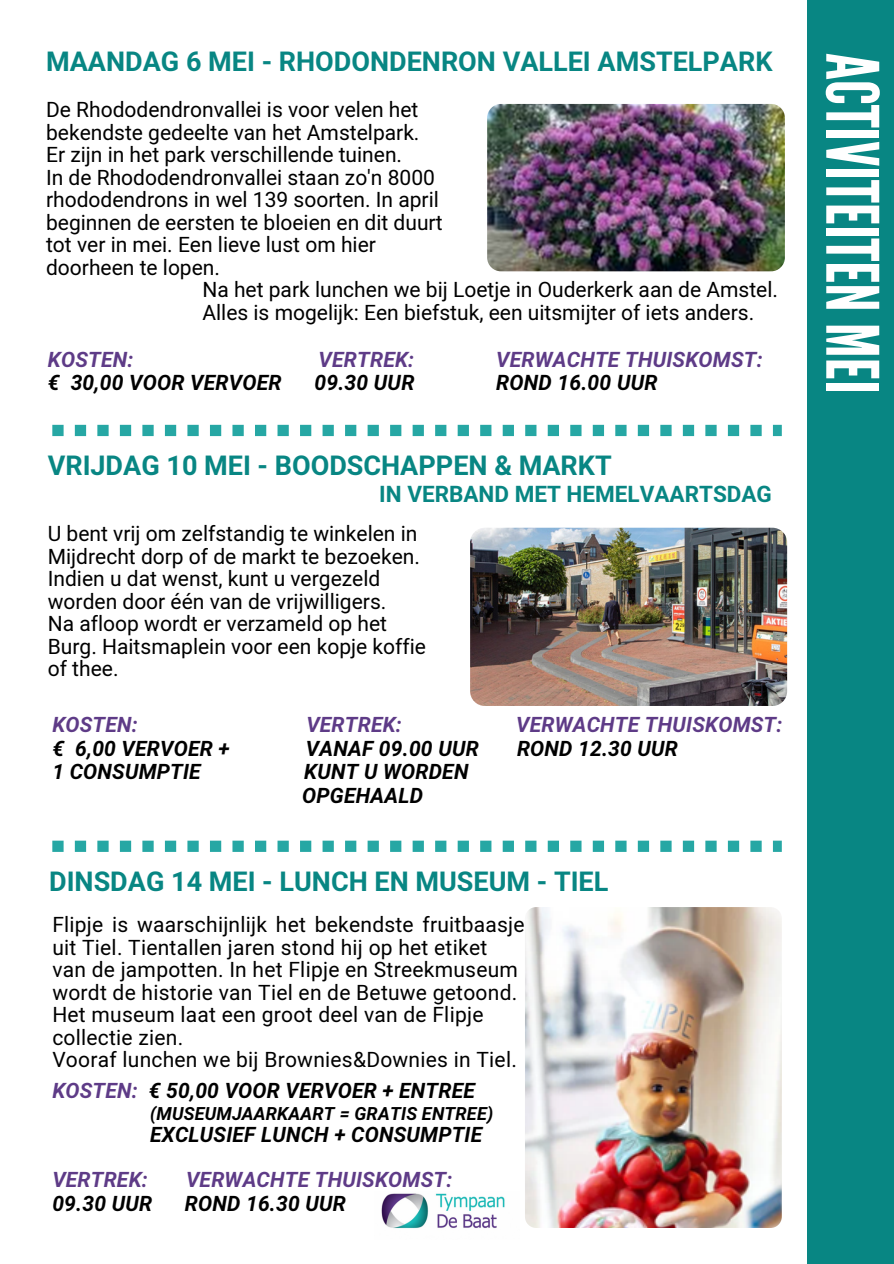
<style>
.page{position:relative;width:894px;height:1264px;background:#fff}
.page>*{position:absolute;margin:0;border:0;box-sizing:border-box;transform-origin:0 0}
.t1{font:72px "League Gothic";color:#fff}
.t2{font:700 27px "Mardoto";color:#088683}
.t3{font:700 22.5px "Mardoto";color:#088683}
.t4{font:21px/22.5px "Mardoto";color:#000}
.t5{font:italic 700 21px/23.7px "Mardoto";letter-spacing:.01em;color:#000}
.t6{font:italic 700 21px "Mardoto";letter-spacing:.01em;color:#5e3b87}
.t7{font:italic 700 18px "Mardoto";letter-spacing:.01em;color:#000}
.s1{color:#5e3b87}
</style>
<div class="page">
<img style="left:381px;top:1193px;width:124px;height:36px">
<div style="left:807px;top:0;width:86px;height:1263px;background:#088683"></div>
<img style="left:470px;top:527px;width:316px;height:179px;border-radius:15px">
<svg style="left:52px;top:425px;width:729px;height:11px"></svg>
<img style="left:487px;top:104px;width:297px;height:167px;border-radius:14px">
<svg style="left:52px;top:840px;width:729px;height:11px"></svg>
<img style="left:525px;top:907px;width:256px;height:320px;border-radius:11px">
<h4 class="t2" style="left:46px;top:46px;width:727px">MAANDAG 6 MEI - RHODONDENRON VALLEI AMSTELPARK</h4>
<p class="t1" style="left:893px;top:53px;width:342px;rotate:90deg">ACTIVITEITENMEI</p>
<h4 class="t4" style="left:46px;top:99px;width:374px">De Rhododendronvallei is voor velen het</h4>
<h4 class="t4" style="left:46px;top:121px;width:375px">bekendste gedeelte van het Amstelpark.</h4>
<h4 class="t4" style="left:46px;top:144px;width:357px">Er zijn in het park verschillende tuinen.</h4>
<h4 class="t4" style="left:46px;top:166px;width:390px">In de Rhododendronvallei staan zo'n 8000</h4>
<h4 class="t4" style="left:46px;top:189px;width:394px">rhododendrons in wel 139 soorten. In april</h4>
<h4 class="t4" style="left:46px;top:211px;width:398px">beginnen de eersten te bloeien en dit duurt</h4>
<h4 class="t4" style="left:46px;top:234px;width:331px">tot ver in mei. Een lieve lust om hier</h4>
<h4 class="t4" style="left:46px;top:256px;width:175px">doorheen te lopen.</h4>
<h4 class="t4" style="left:202px;top:279px;width:577px">Na het park lunchen we bij Loetje in Ouderkerk aan de Amstel.</h4>
<h4 class="t4" style="left:202px;top:301px;width:553px">Alles is mogelijk: Een biefstuk, een uitsmijter of iets anders.</h4>
<h3 class="t6" style="left:48px;top:348px;width:87px">KOSTEN:</h3>
<h3 class="t6" style="left:318px;top:348px;width:97px">VERTREK:</h3>
<h3 class="t6" style="left:496px;top:348px;width:268px">VERWACHTE THUISKOMST:</h3>
<h3 class="t5" style="left:48px;top:371px;width:235px">€ 30,00 VOOR VERVOER</h3>
<h3 class="t5" style="left:314px;top:371px;width:101px">09.30 UUR</h3>
<h3 class="t5" style="left:496px;top:371px;width:163px">ROND 16.00 UUR</h3>
<p class="t2" style="left:48px;top:450px;width:565px">VRIJDAG 10 MEI - BOODSCHAPPEN &amp; MARKT</p>
<p class="t3" style="left:379px;top:481px;width:394px">IN VERBAND MET HEMELVAARTSDAG</p>
<h3 class="t4" style="left:48px;top:522px;width:379px">U bent vrij om zelfstandig te winkelen in Mijdrecht dorp of de markt te bezoeken.<br>Indien u dat wenst, kunt u vergezeld worden door één van de vrijwilligers.<br>Na afloop wordt er verzameld op het Burg. Haitsmaplein voor een kopje koffie of thee.</h3>
<p class="t6" style="left:52px;top:712px;width:87px">KOSTEN:</p>
<p class="t6" style="left:306px;top:712px;width:97px">VERTREK:</p>
<p class="t6" style="left:516px;top:712px;width:267px">VERWACHTE THUISKOMST:</p>
<p class="t5" style="left:52px;top:736px;width:179px">€ 6,00 VERVOER +</p>
<p class="t5" style="left:306px;top:736px;width:174px">VANAF 09.00 UUR</p>
<p class="t5" style="left:517px;top:736px;width:162px">ROND 12.30 UUR</p>
<p class="t5" style="left:52px;top:760px;width:150px">1 CONSUMPTIE</p>
<p class="t5" style="left:302px;top:760px;width:168px">KUNT U WORDEN<br>OPGEHAALD</p>
<h2 class="t2" style="left:49px;top:866px;width:560px">DINSDAG 14 MEI - LUNCH EN MUSEUM - TIEL</h2>
<p class="t4" style="left:52px;top:913px;width:473px">Flipje is waarschijnlijk het bekendste fruitbaasje uit Tiel. Tientallen jaren stond hij op het etiket van de jampotten. In het Flipje en Streekmuseum wordt de historie van Tiel en de Betuwe getoond.<br>Het museum laat een groot deel van de Flipje collectie zien.<br>Vooraf lunchen we bij Brownies&amp;Downies in Tiel.</p>
<h4 class="t5" style="left:52px;top:1079px;width:424px"><span class="s1">KOSTEN:</span> € 50,00 VOOR VERVOER + ENTREE</h4>
<p class="t7" style="left:150px;top:1103px;width:344px">(MUSEUMJAARKAART = GRATIS ENTREE)</p>
<p class="t5" style="left:150px;top:1123px;width:333px">EXCLUSIEF LUNCH + CONSUMPTIE</p>
<p class="t6" style="left:52px;top:1167px;width:97px">VERTREK:</p>
<p class="t6" style="left:186px;top:1167px;width:267px">VERWACHTE THUISKOMST:</p>
<p class="t5" style="left:52px;top:1191px;width:101px">09.30 UUR</p>
<p class="t5" style="left:185px;top:1191px;width:162px">ROND 16.30 UUR</p>
</div>
